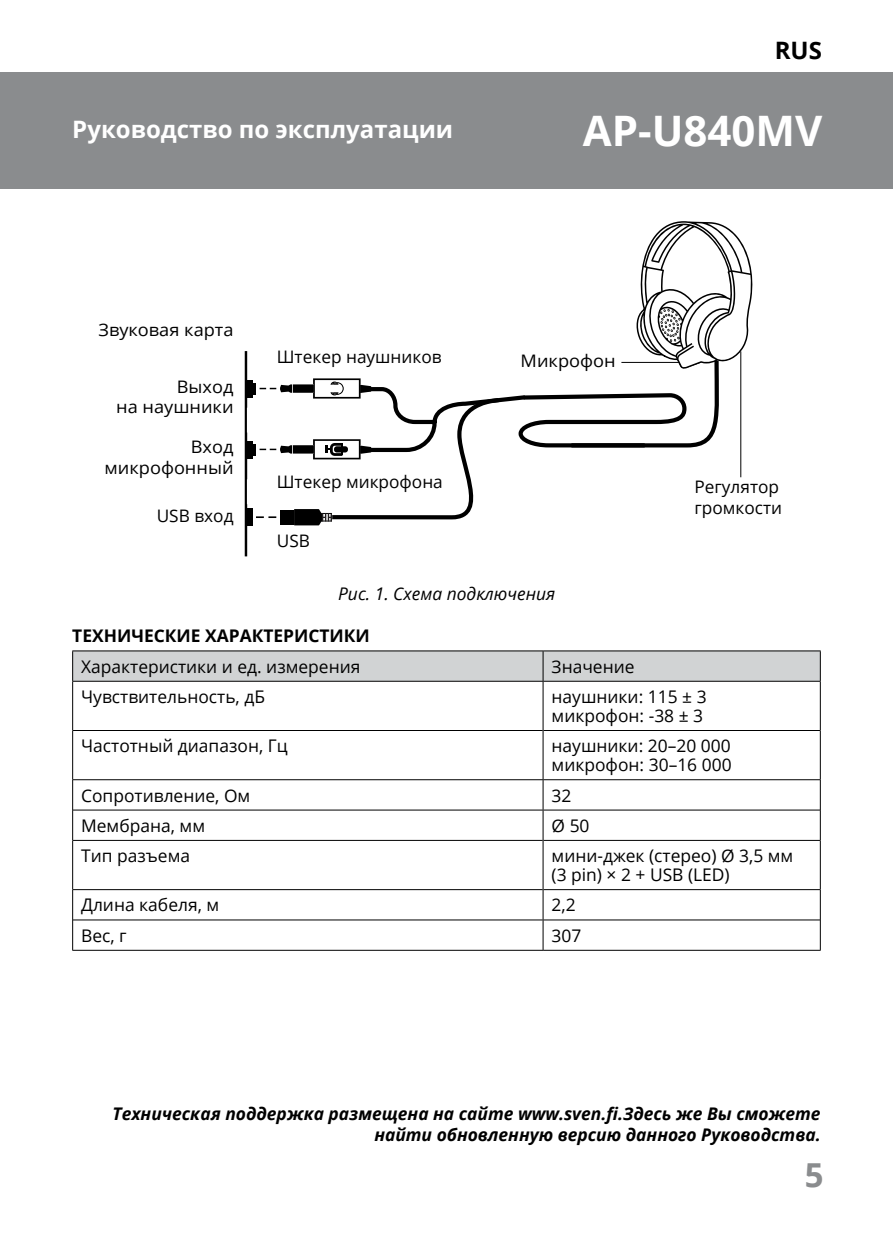
<style>
.page{position:relative;width:893px;height:1259px;background:#fff}
.page>*{position:absolute;margin:0;border:0;box-sizing:border-box;transform-origin:0 0}
.t1{font:700 42px "Open Sans";color:#fff}
.t2{font:700 33px "Open Sans";color:#8a8c8e}
.t3{font:700 24px "Open Sans";color:#fff}
.t4{font:700 24px "Open Sans";color:#000}
.t5{font:17.4px/18.9px "Open Sans";color:#000}
.t6{font:italic 700 17.4px/21px "Open Sans";color:#000;text-align:right}
.t7{font:700 17.4px "Open Sans";color:#000}
.t8{font:italic 17.4px "Open Sans";color:#000}
.t9{font:17.1px/20.7px "Open Sans";color:#000}
.t10{font:17.1px/20.7px "Open Sans";color:#000;text-align:right;scale:1.05 1}
</style>
<div class="page">
<div style="left:0;top:72px;width:893px;height:117px;background:#8a8c8e"></div>
<svg style="left:73px;top:651px;width:747px;height:30px;background:#cccecf"></svg>
<svg style="left:73px;top:682px;width:747px;height:267px"></svg>
<hr style="left:72px;top:650px;width:471px;height:1px;background:#000">
<hr style="left:72px;top:651px;width:1px;height:30px;background:#000">
<hr style="left:543px;top:650px;width:278px;height:1px;background:#000">
<hr style="left:543px;top:651px;width:1px;height:30px;background:#000">
<hr style="left:820px;top:651px;width:1px;height:30px;background:#000">
<hr style="left:72px;top:681px;width:471px;height:1px;background:#000">
<hr style="left:543px;top:681px;width:278px;height:1px;background:#000">
<hr style="left:73px;top:730px;width:470px;height:1px;background:#000">
<hr style="left:73px;top:779px;width:470px;height:1px;background:#000">
<hr style="left:73px;top:809px;width:470px;height:1px;background:#000">
<hr style="left:73px;top:840px;width:470px;height:1px;background:#000">
<hr style="left:543px;top:840px;width:277px;height:1px;background:#000">
<hr style="left:73px;top:889px;width:470px;height:1px;background:#000">
<hr style="left:543px;top:889px;width:277px;height:1px;background:#000">
<hr style="left:73px;top:919px;width:470px;height:1px;background:#000">
<hr style="left:543px;top:919px;width:277px;height:1px;background:#000">
<hr style="left:72px;top:681px;width:1px;height:49px;background:#000">
<hr style="left:72px;top:730px;width:1px;height:49px;background:#000">
<hr style="left:72px;top:779px;width:1px;height:31px;background:#000">
<hr style="left:72px;top:810px;width:1px;height:30px;background:#000">
<hr style="left:72px;top:840px;width:1px;height:49px;background:#000">
<hr style="left:72px;top:889px;width:1px;height:31px;background:#000">
<hr style="left:72px;top:920px;width:1px;height:30px;background:#000">
<hr style="left:72px;top:949px;width:471px;height:1px;background:#000">
<hr style="left:543px;top:730px;width:277px;height:1px;background:#000">
<hr style="left:543px;top:681px;width:1px;height:49px;background:#000">
<hr style="left:820px;top:681px;width:1px;height:49px;background:#000">
<hr style="left:543px;top:730px;width:1px;height:49px;background:#000">
<hr style="left:820px;top:730px;width:1px;height:49px;background:#000">
<hr style="left:543px;top:810px;width:1px;height:30px;background:#000">
<hr style="left:820px;top:810px;width:1px;height:30px;background:#000">
<hr style="left:543px;top:840px;width:1px;height:49px;background:#000">
<hr style="left:820px;top:840px;width:1px;height:49px;background:#000">
<hr style="left:543px;top:889px;width:1px;height:31px;background:#000">
<hr style="left:820px;top:889px;width:1px;height:31px;background:#000">
<hr style="left:543px;top:920px;width:1px;height:30px;background:#000">
<hr style="left:820px;top:920px;width:1px;height:30px;background:#000">
<hr style="left:543px;top:949px;width:278px;height:1px;background:#000">
<hr style="left:543px;top:779px;width:277px;height:1px;background:#000">
<hr style="left:543px;top:809px;width:277px;height:1px;background:#000">
<svg style="left:543px;top:780px;width:1px;height:29px"></svg>
<hr style="left:820px;top:779px;width:1px;height:31px;background:#000">
<div style="left:247px;top:508px;width:6px;height:18px;background:#000"></div>
<svg style="left:245px;top:351px;width:2px;height:205px"></svg>
<hr style="left:252px;top:383px;width:4px;height:12px;background:#000">
<div style="left:247px;top:380px;width:5px;height:17px;background:#000"></div>
<hr style="left:252px;top:444px;width:4px;height:12px;background:#000">
<div style="left:247px;top:441px;width:5px;height:18px;background:#000"></div>
<svg style="left:256px;top:221px;width:497px;height:304px"></svg>
<h3 class="t4" style="left:775px;top:34px;width:49px">RUS</h3>
<h3 class="t3" style="left:72px;top:113px;width:382px">Руководство по эксплуатации</h3>
<h1 class="t1" style="left:583px;top:101px;width:241px">AP-U840MV</h1>
<p class="t10" style="left:98px;top:319px;width:130px">Звуковая карта</p>
<p class="t10" style="left:116px;top:376px;width:113px">Выход<br>на наушники</p>
<p class="t10" style="left:105px;top:436px;width:124px">Вход микрофонный</p>
<p class="t9" style="left:157px;top:504px;width:78px">USB вход</p>
<p class="t9" style="left:277px;top:346px;width:166px">Штекер наушников</p>
<p class="t9" style="left:277px;top:471px;width:168px">Штекер микрофона</p>
<p class="t9" style="left:277px;top:530px;width:35px">USB</p>
<p class="t10" style="left:521px;top:350px;width:92px">Микрофон</p>
<p class="t8" style="left:338px;top:582px;width:219px">Рис. 1. Схема подключения</p>
<p class="t9" style="left:694px;top:476px;width:89px">Регулятор громкости</p>
<p class="t7" style="left:72px;top:623px;width:299px">ТЕХНИЧЕСКИЕ ХАРАКТЕРИСТИКИ</p>
<p class="t5" style="left:81px;top:656px;width:281px">Характеристики и ед. измерения</p>
<p class="t5" style="left:552px;top:656px;width:84px">Значение</p>
<p class="t5" style="left:81px;top:687px;width:185px">Чувствительность, дБ</p>
<p class="t5" style="left:552px;top:687px;width:157px">наушники: 115 ± 3 микрофон: -38 ± 3</p>
<p class="t5" style="left:81px;top:736px;width:208px">Частотный диапазон, Гц</p>
<p class="t5" style="left:552px;top:736px;width:182px">наушники: 20–20 000 микрофон: 30–16 000</p>
<p class="t5" style="left:81px;top:785px;width:171px">Сопротивление, Ом</p>
<p class="t5" style="left:552px;top:785px;width:21px">32</p>
<p class="t5" style="left:81px;top:815px;width:126px">Мембрана, мм</p>
<p class="t5" style="left:552px;top:815px;width:39px">Ø 50</p>
<p class="t5" style="left:81px;top:846px;width:111px">Тип разъема</p>
<p class="t5" style="left:552px;top:846px;width:243px">мини-джек (стерео) Ø 3,5 мм (3 pin) × 2 + USB (LED)</p>
<p class="t5" style="left:81px;top:895px;width:140px">Длина кабеля, м</p>
<p class="t5" style="left:552px;top:895px;width:26px">2,2</p>
<p class="t5" style="left:81px;top:925px;width:47px">Вес, г</p>
<p class="t5" style="left:552px;top:925px;width:31px">307</p>
<p class="t6" style="left:112px;top:1103px;width:710px">Техническая поддержка размещена на сайте www.sven.fi.Здесь же Вы сможете найти обновленную версию данного Руководства.</p>
<h2 class="t2" style="left:805px;top:1151px;width:20px">5</h2>
</div>
